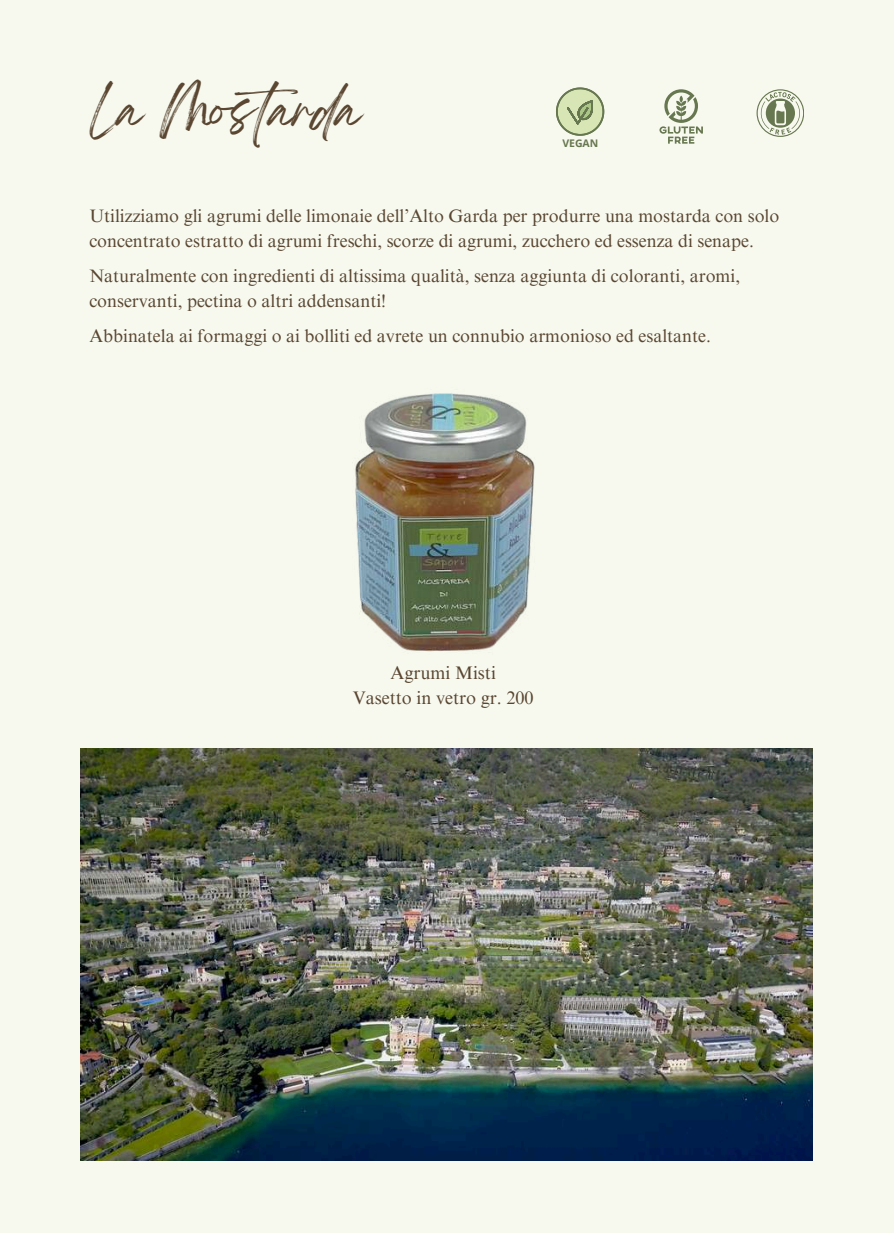
<style>
.page{position:relative;width:894px;height:1233px;background:#fff}
.page>*{position:absolute;margin:0;border:0;box-sizing:border-box;transform-origin:0 0}
.t1{font:45px "Breathing";color:#5a4631}
.t2{font:18.15px/24.8px "Times NRMT Pro";color:#5a4631;text-align:center}
.t3{font:18px/25px "Times NRMT Pro";color:#5a4631}
.t4{font:700 10.5px "Open Sans";color:#67774f}
</style>
<div class="page">
<div style="left:0;top:0;width:893px;height:1233px;background:#f7f9ef"></div>
<svg style="left:659px;top:89px;width:43px;height:54px"></svg>
<svg style="left:756px;top:89px;width:47px;height:48px"></svg>
<svg style="left:556px;top:88px;width:48px;height:48px"></svg>
<img style="left:355px;top:393px;width:180px;height:259px">
<img style="left:81px;top:748px;width:731px;height:412px">
<h1 class="t1" style="left:90px;top:96px;width:272px">La Mostarda</h1>
<p class="t4" style="left:562px;top:136px;width:38px">VEGAN</p>
<p class="t3" style="left:89px;top:206px;width:691px">Utilizziamo gli agrumi delle limonaie dell’Alto Garda per produrre una mostarda con solo concentrato estratto di agrumi freschi, scorze di agrumi, zucchero ed essenza di senape.</p>
<p class="t3" style="left:89px;top:266px;width:652px">Naturalmente con ingredienti di altissima qualità, senza aggiunta di coloranti, aromi, conservanti, pectina o altri addensanti!</p>
<p class="t3" style="left:89px;top:326px;width:623px">Abbinatela ai formaggi o ai bolliti ed avrete un connubio armonioso ed esaltante.</p>
<p class="t2" style="left:352px;top:663px;width:182px">Agrumi Misti<br>Vasetto in vetro gr. 200</p>
</div>
